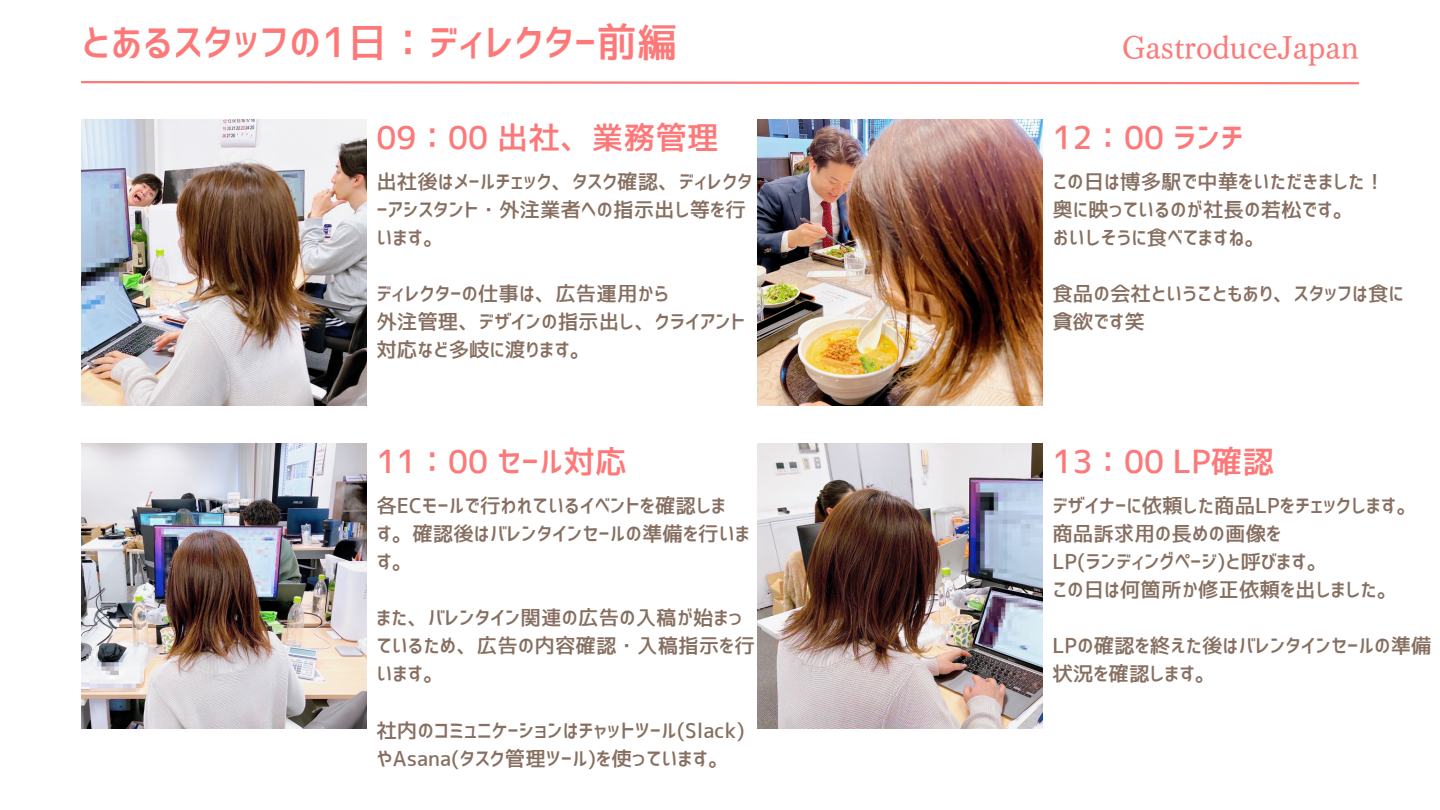
<style>
.page{position:relative;width:1440px;height:810px;background:#fff}
.page>*{position:absolute;margin:0;border:0;box-sizing:border-box;transform-origin:0 0}
.t1{font:40.5px "Corporate Logo Medium";color:#fd7979}
.t2{font:31.65px "Corporate Logo Medium";color:#fd7979}
.t3{font:30px "Canva UD Mincho Pr 6 N M";color:#fd7979}
.t4{font:20.55px/28.2px "Corporate Logo Medium";color:#866f61}
</style>
<div class="page">
<svg style="left:81px;top:81px;width:1278px;height:4px"></svg>
<img style="left:81px;top:120px;width:285px;height:285px">
<img style="left:81px;top:444px;width:285px;height:285px">
<img style="left:757px;top:120px;width:285px;height:285px">
<img style="left:757px;top:444px;width:285px;height:285px">
<p class="t1" style="left:81px;top:22px;width:598px">とあるスタッフの1日：ディレクター前編</p>
<p class="t2" style="left:376px;top:122px;width:344px">09：00 出社、業務管理</p>
<p class="t4" style="left:376px;top:167px;width:378px">出社後はメールチェック、タスク確認、ディレクターアシスタント・外注業者への指示出し等を行います。</p>
<p class="t4" style="left:376px;top:280px;width:294px">ディレクターの仕事は、広告運用から</p>
<p class="t4" style="left:376px;top:308px;width:370px">外注管理、デザインの指示出し、クライアント対応など多岐に渡ります。</p>
<p class="t2" style="left:376px;top:446px;width:252px">11：00 セール対応</p>
<p class="t4" style="left:376px;top:491px;width:375px">各ECモールで行われているイベントを確認しま<br>す。確認後はバレンタインセールの準備を行います。</p>
<p class="t4" style="left:376px;top:604px;width:380px">また、バレンタイン関連の広告の入稿が始まっているため、広告の内容確認・入稿指示を行います。</p>
<p class="t4" style="left:376px;top:716px;width:370px">社内のコミュニケーションはチャットツール(Slack)やAsana(タスク管理ツール)を使っています。</p>
<p class="t3" style="left:1122px;top:33px;width:238px">GastroduceJapan</p>
<p class="t2" style="left:1052px;top:122px;width:193px">12：00 ランチ</p>
<p class="t4" style="left:1052px;top:167px;width:334px">この日は博多駅で中華をいただきました！</p>
<p class="t4" style="left:1052px;top:195px;width:302px">奥に映っているのが社長の若松です。</p>
<p class="t4" style="left:1052px;top:223px;width:214px">おいしそうに食べてますね。</p>
<p class="t4" style="left:1052px;top:280px;width:353px">食品の会社ということもあり、スタッフは食に</p>
<p class="t4" style="left:1052px;top:308px;width:94px">貪欲です笑</p>
<p class="t2" style="left:1052px;top:446px;width:223px">13：00 LP確認</p>
<p class="t4" style="left:1052px;top:491px;width:366px">デザイナーに依頼した商品LPをチェックします。</p>
<p class="t4" style="left:1052px;top:519px;width:231px">商品訴求用の長めの画像を</p>
<p class="t4" style="left:1052px;top:547px;width:276px">LP(ランディングページ)と呼びます。</p>
<p class="t4" style="left:1052px;top:575px;width:347px">この日は何箇所か修正依頼を出しました。</p>
<p class="t4" style="left:1052px;top:632px;width:381px">LPの確認を終えた後はバレンタインセールの準備状況を確認します。</p>
</div>
